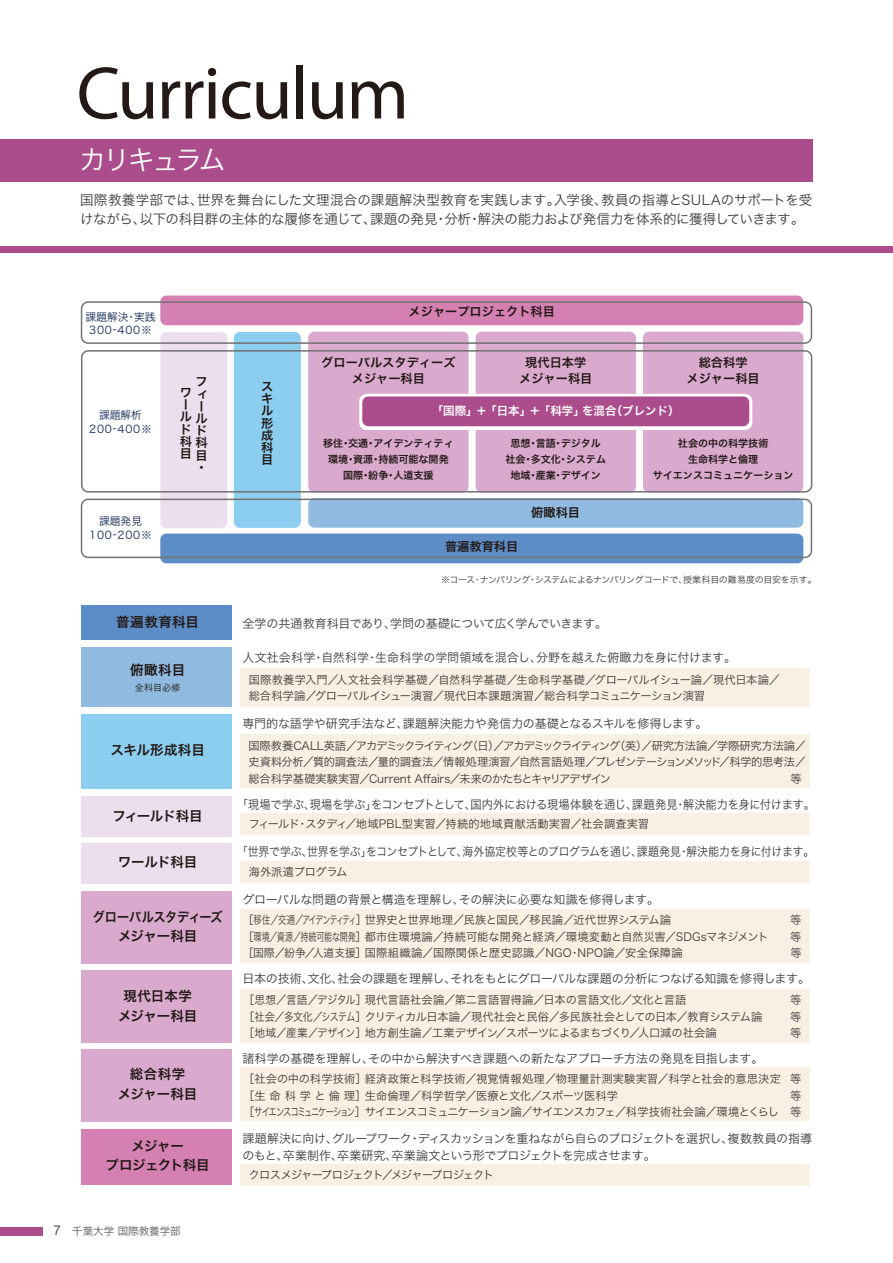
<style>
.page{position:relative;width:893px;height:1263px;background:#fff}
.page>*{position:absolute;margin:0;border:0;box-sizing:border-box;transform-origin:0 0}
.t1{font:75px "Myriad Pro";letter-spacing:-.02em;color:#231916}
.t2{font:27px "Hira Kaku Pro W3";letter-spacing:-.11em;color:#fff}
.t3{font:13.5px/18.8px "Hira Kaku Pro W3";letter-spacing:-.015em;color:#3f3b3a}
.t4{font:13.5px/19.5px "Hira Kaku Pro W6";letter-spacing:-.02em;color:#231916;text-align:center}
.t5{font:13.5px/19.5px "Hira Kaku Pro W6";letter-spacing:-.02em;color:#231916;text-align:center;scale:.9 1}
.t6{font:13.5px/19.5px "Hira Kaku Pro W6";letter-spacing:.005em;color:#231916;text-align:center}
.t7{font:13.5px "Hira Kaku Pro W6";letter-spacing:.01em;color:#231916}
.t8{font:13.5px "Hira Kaku Pro W6";letter-spacing:-.045em;color:#231916}
.t9{font:13.5px "Hira Kaku Std N W6";letter-spacing:.04em;color:#231916}
.t10{font:12.15px/12.1px "Hira Kaku Pro W6";color:#231916;text-align:center}
.t11{font:12px/16.5px "Hira Kaku Pro W3";letter-spacing:-.025em;color:#3f3b3a}
.t12{font:12px "Hira Kaku Pro W3";letter-spacing:-.025em;color:#3f3b3a;scale:.91 1}
.t13{font:12px "Hira Kaku Pro W3";letter-spacing:-.025em;color:#3f3b3a;scale:.94 1}
.t14{font:12px "Hira Kaku Pro W3";letter-spacing:-.005em;color:#3f3b3a}
.t15{font:11.55px "Hira Kaku Pro W6";color:#fff}
.t16{font:11.25px/16.5px "Hira Kaku Pro W3";letter-spacing:-.015em;color:#3f3b3a}
.t17{font:11.25px/16.5px "Hira Kaku Pro W3";letter-spacing:.015em;color:#3f3b3a}
.t18{font:11.25px/16.5px "Hira Kaku Pro W3";letter-spacing:-.095em;color:#3f3b3a;text-align:right}
.t19{font:11.25px "Hira Kaku Pro W3";letter-spacing:-.05em;color:#3f3b3a}
.t20{font:11.25px "Hira Kaku Pro W3";letter-spacing:-.045em;color:#3f3b3a}
.t21{font:11.25px "Hira Kaku Pro W3";letter-spacing:-.08em;color:#3f3b3a}
.t22{font:10.8px/13.6px "Hira Kaku Pro W3";letter-spacing:.075em;color:#172d59;text-align:center}
.t23{font:10.8px/13.6px "Hira Kaku Pro W3";letter-spacing:.04em;color:#172d59;text-align:center}
.t24{font:10.5px "Hira Kaku Pro W3";color:#595857}
.t25{font:10.05px/15.8px "Hira Kaku Pro W6";color:#231916;text-align:center}
.t26{font:9px "Hira Kaku Pro W3";letter-spacing:-.04em;color:#3f3b3a}
.t27{font:9px "Hira Kaku Pro W3";letter-spacing:.015em;color:#231916}
.s1{font-family:"Arial";font-size:13.5px}
</style>
<div class="page">
<div style="left:0;top:1227px;width:43px;height:8px;background:#ab4d8c"></div>
<div style="left:81px;top:648px;width:151px;height:59px;background:#90bae0"></div>
<div style="left:240px;top:668px;width:570px;height:38px;background:#f9efe3"></div>
<div style="left:81px;top:606px;width:151px;height:34px;background:#5d8dc7"></div>
<div style="left:81px;top:714px;width:151px;height:74px;background:#8cceef"></div>
<div style="left:240px;top:734px;width:570px;height:54px;background:#f9efe3"></div>
<div style="left:81px;top:891px;width:151px;height:73px;background:#d9aacd"></div>
<div style="left:240px;top:910px;width:570px;height:53px;background:#f9efe3"></div>
<div style="left:81px;top:970px;width:151px;height:72px;background:#d9aacd"></div>
<div style="left:240px;top:989px;width:570px;height:53px;background:#f9efe3"></div>
<div style="left:81px;top:796px;width:151px;height:40px;background:#ecdeed"></div>
<div style="left:240px;top:813px;width:570px;height:22px;background:#f9efe3"></div>
<div style="left:81px;top:843px;width:151px;height:41px;background:#ecdeed"></div>
<div style="left:240px;top:861px;width:570px;height:21px;background:#f9efe3"></div>
<div style="left:81px;top:1049px;width:151px;height:73px;background:#d9aacd"></div>
<div style="left:240px;top:1067px;width:570px;height:54px;background:#f9efe3"></div>
<div style="left:751px;top:1058px;width:6px;height:7px;border:3px solid #fff;border-radius:50%"></div>
<svg style="left:240px;top:882px;width:516px;height:183px"></svg>
<div style="left:81px;top:1130px;width:151px;height:55px;background:#d580b2"></div>
<div style="left:240px;top:1165px;width:570px;height:21px;background:#f9efe3"></div>
<div style="left:0;top:247px;width:893px;height:6px;background:#ab4d8c"></div>
<div style="left:0;top:139px;width:812px;height:42px;background:#ab4d8c"></div>
<div style="left:160px;top:296px;width:643px;height:29px;background:#d580b2;border-radius:6px"></div>
<div style="left:160px;top:534px;width:643px;height:29px;background:linear-gradient(to right,#5e8bc0,#5e8ac0);border-radius:6px"></div>
<div style="left:308px;top:498px;width:495px;height:30px;background:#849eb5;border-radius:6px"></div>
<div style="left:643px;top:332px;width:160px;height:161px;background:#d9aacd;border-radius:6px"></div>
<div style="left:476px;top:332px;width:160px;height:161px;background:#d9aacd;border-radius:6px"></div>
<div style="left:308px;top:332px;width:161px;height:161px;background:#d9aacd;border-radius:6px"></div>
<div style="left:234px;top:332px;width:67px;height:196px;background:#8cceef;border-radius:6px"></div>
<div style="left:160px;top:332px;width:67px;height:196px;background:#ecdeed;border-radius:6px"></div>
<svg style="left:81px;top:301px;width:731px;height:43px"></svg>
<svg style="left:81px;top:499px;width:731px;height:59px"></svg>
<svg style="left:81px;top:350px;width:731px;height:143px"></svg>
<h1 class="t1" style="left:77px;top:47px;width:334px">Curriculum</h1>
<h2 class="t2" style="left:79px;top:136px;width:148px">カリキュラム</h2>
<p class="t3" style="left:80px;top:190px;width:734px">国際教養学部では、世界を舞台にした文理混合の課題解決型教育を実践します。入学後、教員の指導とSULAのサポートを受けながら、以下の科目群の主体的な履修を通じて、課題の発見・分析・解決の能力および発信力を体系的に獲得していきます。</p>
<p class="t23" style="left:86px;top:309px;width:71px">課題解決・実践<br>300-400※</p>
<p class="t22" style="left:89px;top:407px;width:64px">課題解析<br>200-400※</p>
<p class="t22" style="left:89px;top:513px;width:64px">課題発見<br>100-200※</p>
<p class="t10" style="left:180px;top:386px;width:13px;text-align:left">ワールド科目</p>
<p class="t10" style="left:196px;top:375px;width:13px;text-align:left">フィールド科目・</p>
<p class="t10" style="left:261px;top:380px;width:14px;text-align:justify">スキル形成科目</p>
<p class="t10" style="left:409px;top:305px;width:148px">メジャープロジェクト科目</p>
<p class="t10" style="left:321px;top:354px;width:136px;line-height:15.8px">グローバルスタディーズメジャー科目</p>
<p class="t10" style="left:519px;top:354px;width:75px;line-height:15.8px">現代日本学メジャー科目</p>
<p class="t10" style="left:686px;top:354px;width:75px;line-height:15.8px">総合科学<br>メジャー科目</p>
<p class="t15" style="left:432px;top:400px;width:250px">「国際」＋ 「日本」＋ 「科学」を混合（ブレンド）</p>
<p class="t25" style="left:323px;top:435px;width:132px">移住・交通・アイデンティティ環境・資源・持続可能な開発国際・紛争・人道支援</p>
<p class="t25" style="left:506px;top:435px;width:102px">思想・言語・デジタル社会・多文化・システム地域・産業・デザイン</p>
<p class="t25" style="left:653px;top:435px;width:142px">社会の中の科学技術<br>生命科学と倫理<br>サイエンスコミュニケーション</p>
<p class="t10" style="left:445px;top:539px;width:75px">普遍教育科目</p>
<p class="t10" style="left:531px;top:505px;width:50px">俯瞰科目</p>
<p class="t26" style="left:441px;top:572px;width:377px">※コース・ナンバリング・システムによるナンバリングコードで、授業科目の難易度の目安を示す。</p>
<p class="t9" style="left:116px;top:611px;width:84px">普遍教育科目</p>
<p class="t11" style="left:242px;top:614px;width:366px">全学の共通教育科目であり、学問の基礎について広く学んでいきます。</p>
<p class="t4" style="left:130px;top:660px;width:57px">俯瞰科目</p>
<p class="t27" style="left:135px;top:679px;width:47px">全科目必修</p>
<p class="t7" style="left:111px;top:738px;width:96px">スキル形成科目</p>
<p class="t8" style="left:112px;top:804px;width:92px">フィールド科目</p>
<p class="t4" style="left:118px;top:852px;width:81px">ワールド科目</p>
<p class="t14" style="left:242px;top:646px;width:495px">人文社会科学・自然科学・生命科学の学問領域を混合し、分野を越えた俯瞰力を身に付けます。</p>
<p class="t16" style="left:249px;top:670px;width:533px">国際教養学入門／人文社会科学基礎／自然科学基礎／生命科学基礎／グローバルイシュー論／現代日本論／総合科学論／グローバルイシュー演習／現代日本課題演習／総合科学コミュニケーション演習</p>
<p class="t11" style="left:242px;top:714px;width:466px">専門的な語学や研究手法など、課題解決能力や発信力の基礎となるスキルを修得します。</p>
<p class="t16" style="left:249px;top:736px;width:559px;text-align:justify">国際教養CALL英語／アカデミックライティング（日）／アカデミックライティング（英）／研究方法論／学際研究方法論／史資料分析／質的調査法／量的調査法／情報処理演習／自然言語処理／プレゼンテーションメソッド／科学的思考法／総合科学基礎実験実習／Current Affairs／未来のかたちとキャリアデザイン</p>
<p class="t16" style="left:791px;top:769px;width:13px">等</p>
<p class="t13" style="left:237px;top:794px;width:617px">「現場で学ぶ、現場を学ぶ」をコンセプトとして、国内外における現場体験を通じ、課題発見・解決能力を身に付けます。</p>
<p class="t17" style="left:249px;top:815px;width:402px">フィールド・スタディ／地域PBL型実習／持続的地域貢献活動実習／社会調査実習</p>
<p class="t12" style="left:237px;top:841px;width:636px">「世界で学ぶ、世界を学ぶ」をコンセプトとして、海外協定校等とのプログラムを通じ、課題発見・解決能力を身に付けます。</p>
<p class="t16" style="left:249px;top:863px;width:100px">海外派遣プログラム</p>
<p class="t11" style="left:242px;top:890px;width:418px">グローバルな問題の背景と構造を理解し、その解決に必要な知識を修得します。</p>
<p class="t5" style="left:93px;top:906px;width:146px">グローバルスタディーズメジャー科目</p>
<p class="t20" style="left:242px;top:910px;width:430px">［移住／交通／アイデンティティ］世界史と世界地理／民族と国民／移民論／近代世界システム論</p>
<p class="t16" style="left:790px;top:911px;width:13px">等</p>
<p class="t16" style="left:242px;top:927px;width:528px">［環境／資源／持続可能な開発］都市住環境論／持続可能な開発と経済／環境変動と自然災害／SDGsマネジメント</p>
<p class="t16" style="left:790px;top:927px;width:13px">等</p>
<p class="t17" style="left:242px;top:944px;width:442px">［国際／紛争／人道支援］国際組織論／国際関係と歴史認識／NGO・NPO論／安全保障論</p>
<p class="t16" style="left:790px;top:944px;width:13px">等</p>
<p class="t4" style="left:118px;top:986px;width:81px">現代日本学メジャー科目</p>
<p class="t6" style="left:118px;top:1064px;width:81px">総合科学<br>メジャー科目</p>
<p class="t11" style="left:242px;top:969px;width:569px">日本の技術、文化、社会の課題を理解し、それをもとにグローバルな課題の分析につなげる知識を修得します。</p>
<p class="t16" style="left:243px;top:991px;width:445px">［思想／言語／デジタル］現代言語社会論／第二言語習得論／日本の言語文化／文化と言語</p>
<p class="t16" style="left:790px;top:991px;width:13px">等</p>
<p class="t19" style="left:243px;top:1007px;width:521px">［社会／多文化／システム］クリティカル日本論／現代社会と民俗／多民族社会としての日本／教育システム論</p>
<p class="t16" style="left:790px;top:1008px;width:13px">等</p>
<p class="t16" style="left:243px;top:1024px;width:475px">［地域／産業／デザイン］地方創生論／工業デザイン／スポーツによるまちづくり／人口減の社会論</p>
<p class="t16" style="left:790px;top:1024px;width:13px">等</p>
<p class="t11" style="left:242px;top:1049px;width:523px">諸科学の基礎を理解し、その中から解決すべき課題への新たなアプローチ方法の発見を目指します。</p>
<p class="t17" style="left:243px;top:1070px;width:560px">［社会の中の科学技術］経済政策と科学技術／視覚情報処理／物理量計測実験実習／科学と社会的意思決定 等［生命科学と倫理］生命倫理／科学哲学／医療と文化／スポーツ医科学</p>
<p class="t18" style="left:243px;top:1086px;width:560px">等<br>［サイエンスコミュニケーション］サイエンスコミュニケーション論／サイエンスカフェ／科学技術社会論／環境とくらし 等</p>
<p class="t4" style="left:106px;top:1135px;width:106px">メジャー<br>プロジェクト科目</p>
<p class="t11" style="left:242px;top:1130px;width:571px">課題解決に向け、グループワーク・ディスカッションを重ねながら自らのプロジェクトを選択し、複数教員の指導のもと、卒業制作、卒業研究、卒業論文という形でプロジェクトを完成させます。</p>
<p class="t21" style="left:249px;top:1165px;width:247px">クロスメジャープロジェクト／メジャープロジェクト</p>
<p class="t24" style="left:54px;top:1221px;width:129px"><span class="s1">7</span> 千葉大学 国際教養学部</p>
</div>
